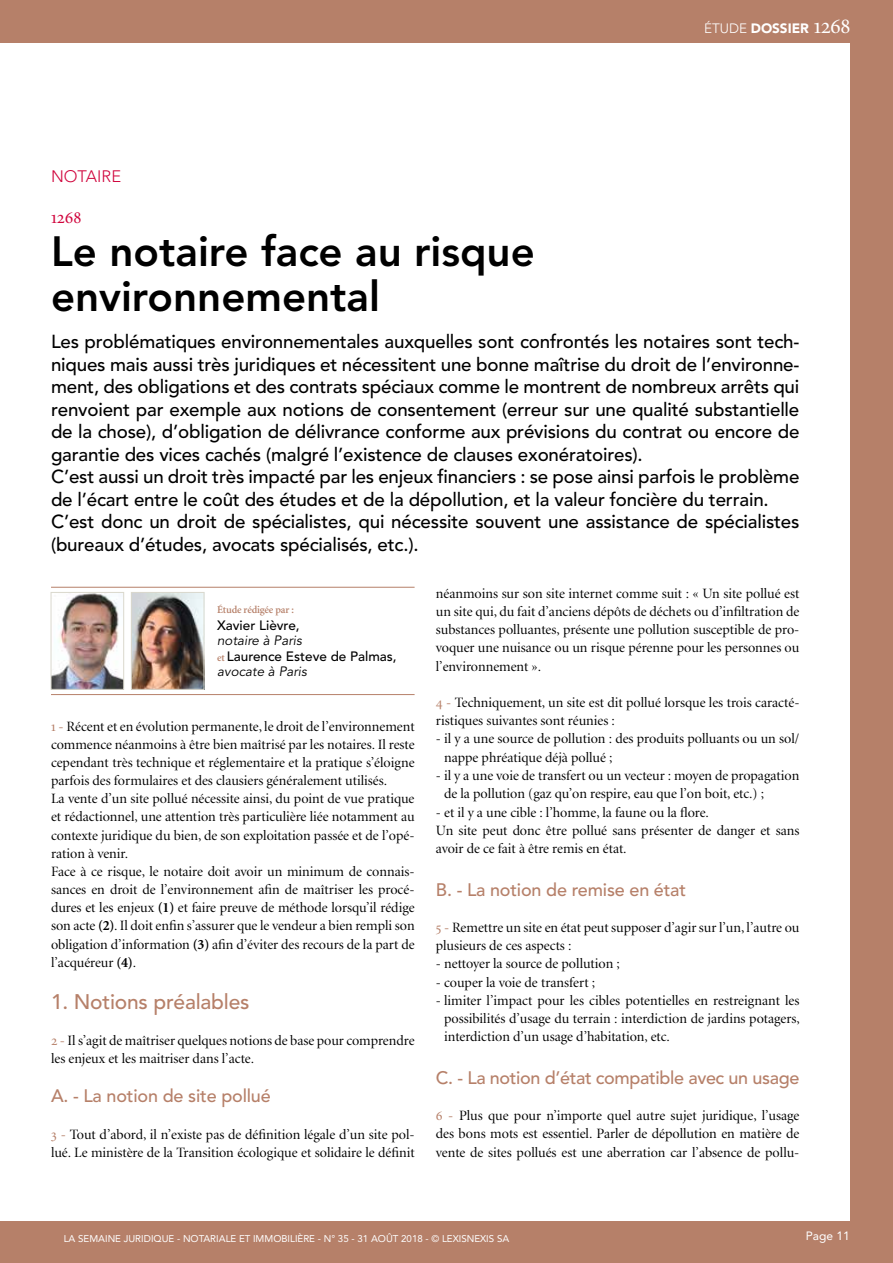
<style>
.page{position:relative;width:893px;height:1263px;background:#fff}
.page>*{position:absolute;margin:0;border:0;box-sizing:border-box;transform-origin:0 0}
.t1{font:800 42px/45px "Avenir LT";color:#000}
.t2{font:500 21px "Avenir LT";letter-spacing:-.01em;color:#b68069}
.t3{font:500 18.75px/22.5px "Avenir LT";letter-spacing:-.01em;color:#000}
.t4{font:500 18px "Avenir LT";letter-spacing:-.01em;color:#b68069}
.t5{font:18px "Minion Regular SC";color:#d0043c}
.t6{font:300 16.5px "Avenir LT";color:#d0043c}
.t7{font:14.25px/18.1px "Minion Display";color:#000}
.t8{font:500 13.5px/16.5px "Avenir LT";color:#000}
.t9{font:900 13.5px "Avenir LT";color:#fff}
.t10{font:italic 13.5px "Avenir LT";color:#000}
.t11{font:12px "Avenir LT";color:#fff}
.t12{font:600 10.5px "Minion";letter-spacing:-.015em;color:#b68069}
.t13{font:9.75px "Avenir LT";color:#fff}
.s1{font-weight:300}
.s2{font-family:"Minion Regular SC";font-weight:400;font-size:22.5px}
.s3{font-weight:400;font-style:italic}
.s4{font-family:"Minion";font-weight:600;font-size:10.5px;color:#b68069}
.s5{font-family:"Minion Regular SC";color:#b68069}
.s6{font-family:"Minion";font-weight:700}
</style>
<div class="page">
<div style="left:0;top:0;width:893px;height:43px;background:#b68069"></div>
<div style="left:0;top:1221px;width:893px;height:42px;background:#b68069"></div>
<div style="left:850px;top:0;width:43px;height:1263px;background:#b68069"></div>
<hr style="left:51px;top:694px;width:364px;height:1px;background:#b68069">
<hr style="left:51px;top:587px;width:364px;height:1px;background:#b68069">
<img style="left:53px;top:594px;width:69px;height:94px">
<div style="left:51px;top:592px;width:73px;height:98px;border:1px solid #dad8cd"></div>
<img style="left:133px;top:594px;width:69px;height:94px">
<div style="left:131px;top:592px;width:73px;height:98px;border:1px solid #dad8cd"></div>
<p class="t6" style="left:51px;top:167px;width:72px">NOTAIRE</p>
<p class="t5" style="left:51px;top:209px;width:32px">1268</p>
<p class="t9" style="left:704px;top:20px;width:148px"><span class="s1">ÉTUDE</span> DOSSIER <span class="s2">1268</span></p>
<h1 class="t1" style="left:51px;top:229px;width:485px">Le notaire face au risque environnemental</h1>
<p class="t3" style="left:51px;top:331px;width:750px">Les problématiques environnementales auxquelles sont confrontés les notaires sont tech&shy;niques mais aussi très juridiques et nécessitent une bonne maîtrise du droit de l’environne&shy;ment, des obligations et des contrats spéciaux comme le montrent de nombreux arrêts qui renvoient par exemple aux notions de consentement (erreur sur une qualité substantielle de la chose), d’obligation de délivrance conforme aux prévisions du contrat ou encore de garantie des vices cachés (malgré l’existence de clauses exonératoires).<br>C’est aussi un droit très impacté par les enjeux financiers : se pose ainsi parfois le problème de l’écart entre le coût des études et de la dépollution, et la valeur foncière du terrain.<br>C’est donc un droit de spécialistes, qui nécessite souvent une assistance de spécialistes (bureaux d’études, avocats spécialisés, etc.).</p>
<p class="t12" style="left:217px;top:605px;width:78px">Étude rédigée par :</p>
<p class="t8" style="left:217px;top:617px;width:84px">Xavier Lièvre,</p>
<p class="t8" style="left:217px;top:632px;width:181px"><span class="s3">notaire à Paris<br></span><span class="s4">et</span> Laurence Esteve de Palmas,</p>
<p class="t10" style="left:217px;top:664px;width:91px">avocate à Paris</p>
<p class="t7" style="left:51px;top:717px;width:365px"><span class="s5">1 -</span> Récent et en évolution permanente, le droit de l’environnement commence néanmoins à être bien maîtrisé par les notaires. Il reste cependant très technique et réglementaire et la pratique s’éloigne parfois des formulaires et des clausiers généralement utilisés.<br>La vente d’un site pollué nécessite ainsi, du point de vue pratique et rédactionnel, une attention très particulière liée notamment au contexte juridique du bien, de son exploitation passée et de l’opé&shy;ration à venir.<br>Face à ce risque, le notaire doit avoir un minimum de connais&shy;sances en droit de l’environnement afin de maîtriser les procé&shy;dures et les enjeux <span class="s6">(1)</span> et faire preuve de méthode lorsqu’il rédige son acte <span class="s6">(2)</span>. Il doit enfin s’assurer que le vendeur a bien rempli son obligation d’information <span class="s6">(3)</span> afin d’éviter des recours de la part de l’acquéreur <span class="s6">(4)</span>.</p>
<h2 class="t2" style="left:51px;top:989px;width:200px">1. Notions préalables</h2>
<p class="t7" style="left:51px;top:1032px;width:365px"><span class="s5">2 -</span> Il s’agit de maîtriser quelques notions de base pour comprendre les enjeux et les maitriser dans l’acte.</p>
<p class="t4" style="left:51px;top:1086px;width:221px">A. - La notion de site pollué</p>
<p class="t7" style="left:51px;top:1125px;width:365px"><span class="s5">3 -</span> Tout d’abord, il n’existe pas de définition légale d’un site pol&shy;lué. Le ministère de la Transition écologique et solidaire le définit</p>
<p class="t7" style="left:436px;top:584px;width:365px;text-align:justify">néanmoins sur son site internet comme suit : « Un site pollué est un site qui, du fait d’anciens dépôts de déchets ou d’infiltration de substances polluantes, présente une pollution susceptible de pro&shy;voquer une nuisance ou un risque pérenne pour les personnes ou l’environnement ».</p>
<p class="t7" style="left:436px;top:694px;width:365px"><span class="s5">4 -</span> Techniquement, un site est dit pollué lorsque les trois caracté&shy;ristiques suivantes sont réunies :</p>
<p class="t7" style="left:444px;top:730px;width:357px;text-indent:-8px">- il y a une source de pollution : des produits polluants ou un sol/ nappe phréatique déjà pollué ;</p>
<p class="t7" style="left:444px;top:767px;width:357px;text-indent:-8px">- il y a une voie de transfert ou un vecteur : moyen de propagation de la pollution (gaz qu’on respire, eau que l’on boit, etc.) ;</p>
<p class="t7" style="left:436px;top:803px;width:365px">- et il y a une cible : l’homme, la faune ou la flore.<br>Un site peut donc être pollué sans présenter de danger et sans avoir de ce fait à être remis en état.</p>
<p class="t4" style="left:436px;top:879px;width:252px">B. - La notion de remise en état</p>
<p class="t7" style="left:436px;top:919px;width:365px"><span class="s5">5 -</span> Remettre un site en état peut supposer d’agir sur l’un, l’autre ou plusieurs de ces aspects :</p>
<p class="t7" style="left:436px;top:955px;width:186px">- nettoyer la source de pollution ;</p>
<p class="t7" style="left:436px;top:973px;width:161px">- couper la voie de transfert ;</p>
<p class="t7" style="left:444px;top:992px;width:357px;text-align:justify;text-indent:-8px">- limiter l’impact pour les cibles potentielles en restreignant les possibilités d’usage du terrain : interdiction de jardins potagers, interdiction d’un usage d’habitation, etc.</p>
<p class="t4" style="left:436px;top:1067px;width:365px">C. - La notion d’état compatible avec un usage</p>
<p class="t7" style="left:436px;top:1107px;width:365px;text-align:justify"><span class="s5">6 -</span> Plus que pour n’importe quel autre sujet juridique, l’usage des bons mots est essentiel. Parler de dépollution en matière de vente de sites pollués est une aberration car l’absence de pollu-</p>
<p class="t13" style="left:64px;top:1233px;width:447px">LA SEMAINE JURIDIQUE - NOTARIALE ET IMMOBILIÈRE - N° 35 - 31 AOÛT 2018 - © LEXISNEXIS SA</p>
<p class="t11" style="left:806px;top:1229px;width:46px">Page 11</p>
</div>
